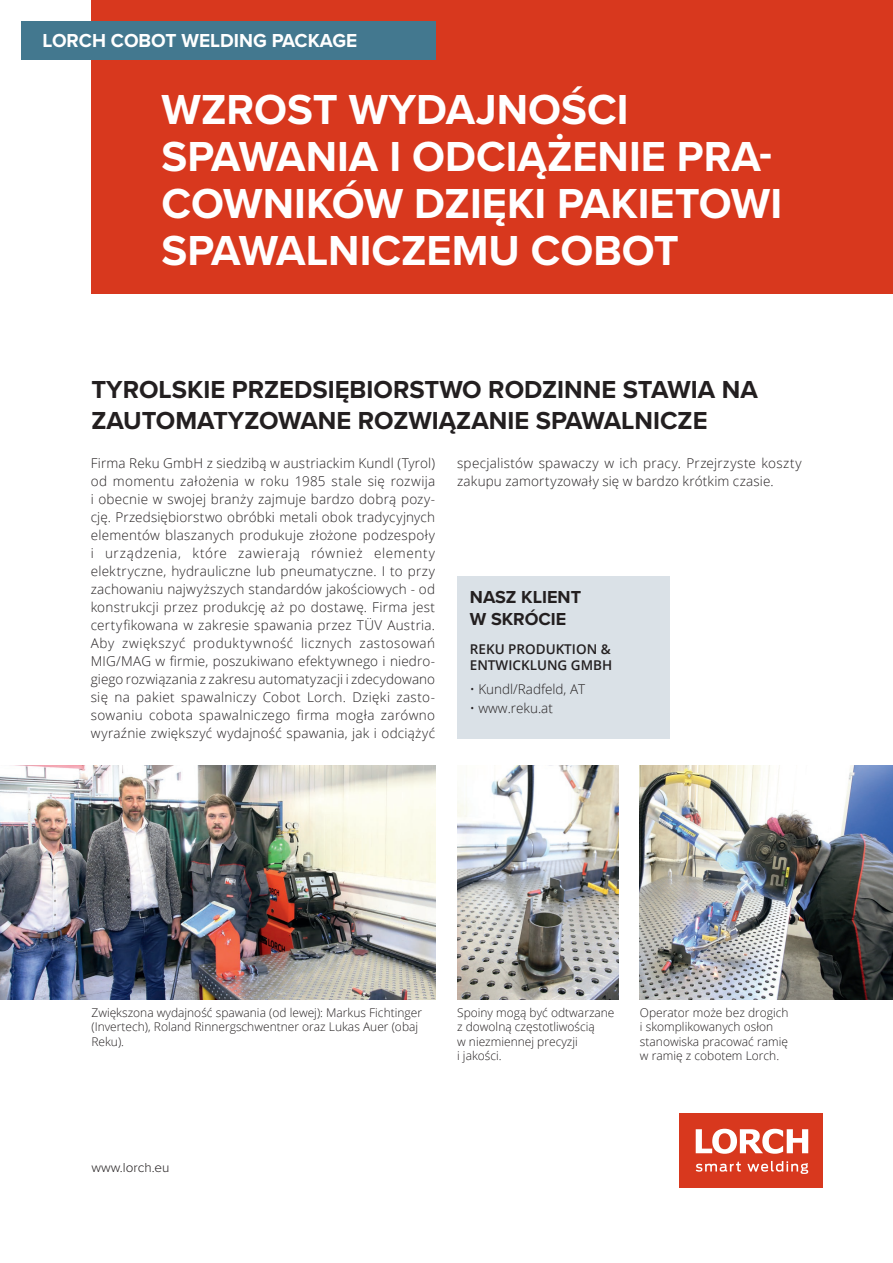
<style>
.page{position:relative;width:893px;height:1263px;background:#fff}
.page>*{position:absolute;margin:0;border:0;box-sizing:border-box;transform-origin:0 0}
.t1{font:700 43.5px/46.7px "Proxima Nova";color:#fff}
.t2{font:700 25.5px/30.6px "Proxima Nova";color:#231f20}
.t3{font:700 19.5px "Proxima Nova";color:#fff}
.t4{font:700 18px "Proxima Nova";color:#231f20}
.t5{font:300 13.5px/18px "Open Sans";letter-spacing:.015em;color:#231f20;text-align:justify}
.t6{font:600 13.5px/16.2px "Open Sans";color:#231f20}
.t7{font:300 13.5px "Proxima Nova";color:#231f20}
.t8{font:300 12px/14.4px "Open Sans";color:#231f20}
</style>
<div class="page">
<div style="left:680px;top:1113px;width:143px;height:74px;background:#d8381e"></div>
<svg style="left:696px;top:1129px;width:112px;height:25px"></svg>
<svg style="left:696px;top:1161px;width:112px;height:13px"></svg>
<div style="left:91px;top:0;width:802px;height:293px;background:#d8381e"></div>
<img style="left:0;top:765px;width:436px;height:234px">
<img style="left:640px;top:765px;width:253px;height:234px">
<img style="left:457px;top:765px;width:162px;height:234px">
<div style="left:457px;top:576px;width:213px;height:162px;background:#dae1e7"></div>
<div style="left:21px;top:21px;width:415px;height:39px;background:#43788f"></div>
<h3 class="t3" style="left:43px;top:26px;width:13px">LORC</h3>
<h3 class="t3" style="left:92px;top:26px;width:34px">H COBO</h3>
<h3 class="t3" style="left:165px;top:26px;width:29px">T WELDIN</h3>
<h3 class="t3" style="left:253px;top:26px;width:32px">G PACKA</h3>
<h3 class="t3" style="left:332px;top:26px;width:24px">GE</h3>
<h1 class="t1" style="left:162px;top:86px;width:622px">WZROST WYDAJNOŚCI<br>SPAWANIA I ODCIĄŻENIE PRA-<br>COWNIKÓW DZIĘKI PAKIETOWI<br>SPAWALNICZEMU COBOT</h1>
<h2 class="t2" style="left:91px;top:374px;width:668px">TYROLSKIE PRZEDSIĘBIORSTWO RODZINNE STAWIA NA<br>ZAUTOMATYZOWANE ROZWIĄZANIE SPAWALNICZE</h2>
<p class="t5" style="left:91px;top:454px;width:346px">Firma Reku GmbH z siedzibą w austriackim Kundl (Tyrol) od momentu założenia w roku 1985 stale się rozwija i obecnie w swojej branży zajmuje bardzo dobrą pozy&shy;cję. Przedsiębiorstwo obróbki metali obok tradycyjnych elementów blaszanych produkuje złożone podzespoły i urządzenia, które zawierają również elementy elektryczne, hydrauliczne lub pneumatyczne. I to przy zachowaniu najwyższych standardów jakościowych - od konstrukcji przez produkcję aż po dostawę. Firma jest certyfikowana w zakresie spawania przez TÜV Austria.<br>Aby zwiększyć produktywność licznych zastosowań MIG/MAG w firmie, poszukiwano efektywnego i niedro&shy;giego rozwiązania z zakresu automatyzacji i zdecydowano się na pakiet spawalniczy Cobot Lorch. Dzięki zasto&shy;sowaniu cobota spawalniczego firma mogła zarówno wyraźnie zwiększyć wydajność spawania, jak i odciążyć</p>
<p class="t5" style="left:457px;top:454px;width:346px">specjalistów spawaczy w ich pracy. Przejrzyste koszty zakupu zamortyzowały się w bardzo krótkim czasie.</p>
<h3 class="t4" style="left:470px;top:584px;width:13px">NASZ</h3>
<h3 class="t4" style="left:521px;top:584px;width:11px">KLIEN</h3>
<h3 class="t4" style="left:571px;top:584px;width:12px">T</h3>
<h3 class="t4" style="left:470px;top:605px;width:33px">W SKRÓCIE</h3>
<p class="t6" style="left:470px;top:640px;width:144px">REKU PRODUKTION &amp;<br>ENTWICKLUNG GMBH</p>
<p class="t5" style="left:470px;top:679px;width:117px">• Kundl/Radfeld, AT</p>
<p class="t5" style="left:470px;top:699px;width:85px">• www.reku.at</p>
<p class="t8" style="left:91px;top:1005px;width:332px">Zwiększona wydajność spawania (od lewej): Markus Fichtinger (Invertech), Roland Rinnergschwentner oraz Lukas Auer (obaj<br>Reku).</p>
<p class="t8" style="left:457px;top:1005px;width:159px">Spoiny mogą być odtwarzane z dowolną częstotliwością<br>w niezmiennej precyzji<br>i jakości.</p>
<p class="t8" style="left:640px;top:1005px;width:150px">Operator może bez drogich i skomplikowanych osłon stanowiska pracować ramię w ramię z cobotem Lorch.</p>
<p class="t7" style="left:91px;top:1157px;width:80px">www.lorch.eu</p>
</div>
